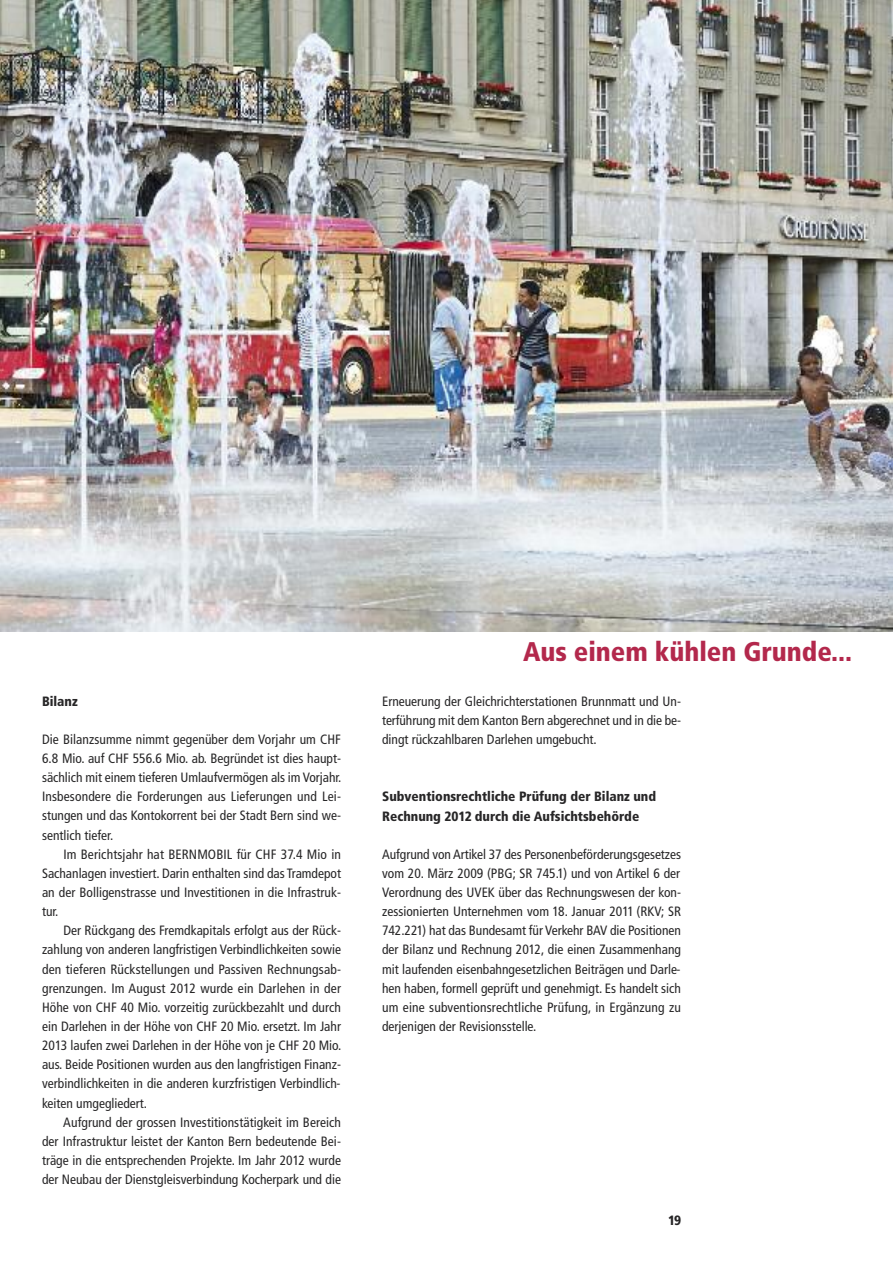
<style>
.page{position:relative;width:893px;height:1263px;background:#fff}
.page>*{position:absolute;margin:0;border:0;box-sizing:border-box;transform-origin:0 0}
.t1{font:900 condensed 27px "Frutiger";color:#b3284c}
.t2{font:condensed 13.5px/19.2px "Frutiger";color:#272627;text-align:justify}
.t3{font:900 condensed 13.5px/19.2px "Frutiger";color:#272627}
</style>
<div class="page">
<img style="left:0;top:0;width:893px;height:631px">
<p class="t3" style="left:42px;top:692px;width:37px">Bilanz</p>
<p class="t2" style="left:42px;top:731px;width:301px">Die Bilanzsumme nimmt gegenüber dem Vorjahr um CHF 6.8 Mio. auf CHF 556.6 Mio. ab. Begründet ist dies haupt&shy;sächlich mit einem tieferen Umlaufvermögen als im Vorjahr.<br>Insbesondere die Forderungen aus Lieferungen und Lei&shy;stungen und das Kontokorrent bei der Stadt Bern sind we&shy;sentlich tiefer.</p>
<p class="t2" style="left:42px;top:845px;width:300px;text-indent:21px">Im Berichtsjahr hat BERNMOBIL für CHF 37.4 Mio in Sachanlagen investiert. Darin enthalten sind das Tramdepot an der Bolligenstrasse und Investitionen in die Infrastruk&shy;tur.</p>
<p class="t2" style="left:42px;top:922px;width:301px;text-indent:21px">Der Rückgang des Fremdkapitals erfolgt aus der Rück&shy;zahlung von anderen langfristigen Verbindlichkeiten sowie den tieferen Rückstellungen und Passiven Rechnungsab&shy;grenzungen. Im August 2012 wurde ein Darlehen in der Höhe von CHF 40 Mio. vorzeitig zurückbezahlt und durch ein Darlehen in der Höhe von CHF 20 Mio. ersetzt. Im Jahr 2013 laufen zwei Darlehen in der Höhe von je CHF 20 Mio. aus. Beide Positionen wurden aus den langfristigen Finanz&shy;verbindlichkeiten in die anderen kurzfristigen Verbindlich&shy;keiten umgegliedert.</p>
<p class="t2" style="left:42px;top:1113px;width:300px;text-indent:21px">Aufgrund der grossen Investitionstätigkeit im Bereich der Infrastruktur leistet der Kanton Bern bedeutende Bei&shy;träge in die entsprechenden Projekte. Im Jahr 2012 wurde der Neubau der Dienstgleisverbindung Kocherpark und die</p>
<h1 class="t1" style="left:523px;top:641px;width:331px">Aus einem kühlen Grunde...</h1>
<p class="t2" style="left:382px;top:692px;width:300px">Erneuerung der Gleichrichterstationen Brunnmatt und Un&shy;terführung mit dem Kanton Bern abgerechnet und in die be&shy;dingt rückzahlbaren Darlehen umgebucht.</p>
<p class="t3" style="left:382px;top:788px;width:276px">Subventionsrechtliche Prüfung der Bilanz und<br>Rechnung 2012 durch die Aufsichtsbehörde</p>
<p class="t2" style="left:382px;top:845px;width:300px">Aufgrund von Artikel 37 des Personenbeförderungsgesetzes vom 20. März 2009 (PBG; SR 745.1) und von Artikel 6 der Verordnung des UVEK über das Rechnungswesen der kon&shy;zessionierten Unternehmen vom 18. Januar 2011 (RKV; SR 742.221) hat das Bundesamt für Verkehr BAV die Positionen der Bilanz und Rechnung 2012, die einen Zusammenhang mit laufenden eisenbahngesetzlichen Beiträgen und Darle&shy;hen haben, formell geprüft und genehmigt. Es handelt sich um eine subventionsrechtliche Prüfung, in Ergänzung zu derjenigen der Revisionsstelle.</p>
<p class="t3" style="left:668px;top:1211px;width:15px">19</p>
</div>
